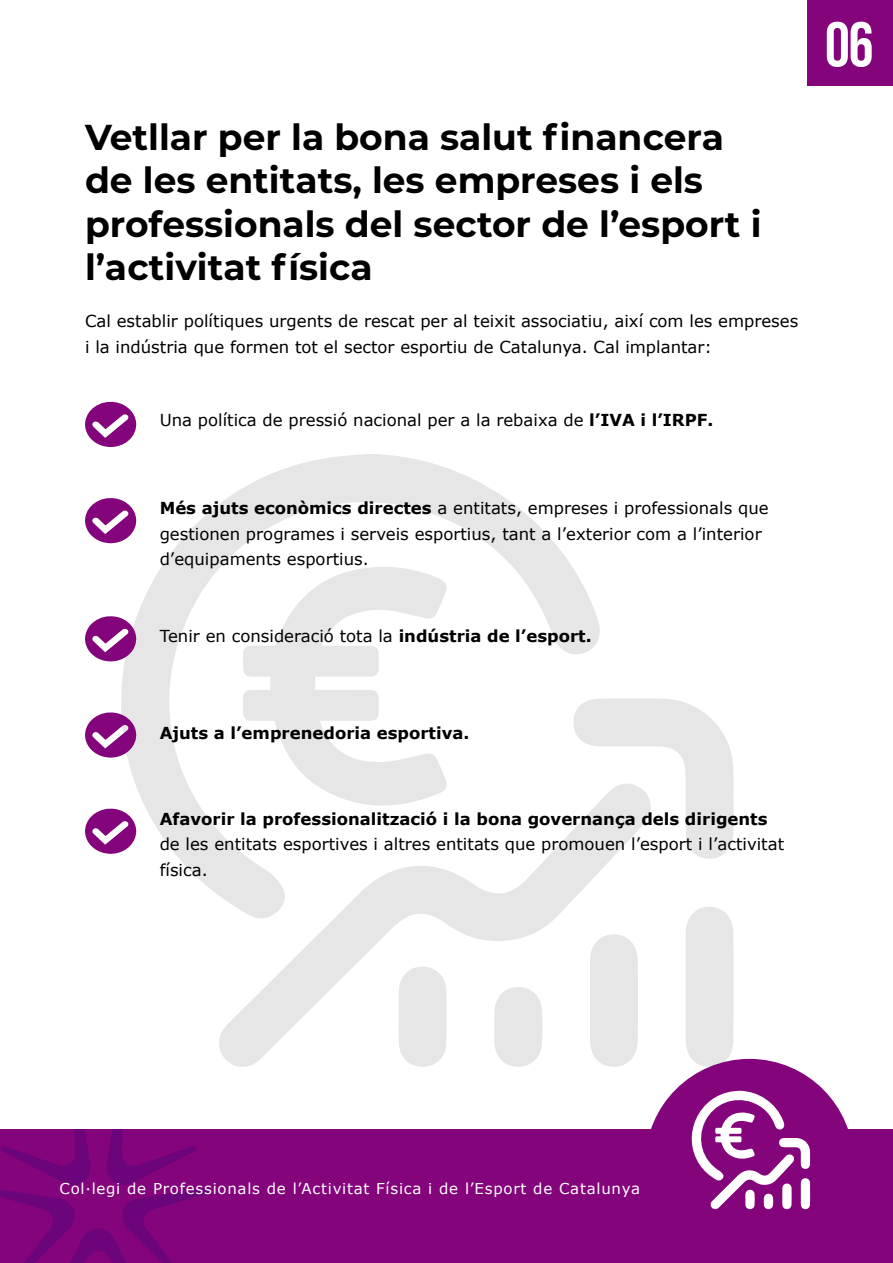
<style>
.page{position:relative;width:893px;height:1263px;background:#fff}
.page>*{position:absolute;margin:0;border:0;box-sizing:border-box;transform-origin:0 0}
.t1{font:63px "Bebas Neue";color:#fff}
.t2{font:700 36px/43.5px "Montserrat";color:#000}
.t3{font:16.5px/25.5px "Verdana";color:#000}
.t4{font:700 16.5px "Verdana";color:#000}
.t5{font:15px "Verdana";letter-spacing:.05em;color:#fff}
.s1{font-weight:700}
</style>
<div class="page">
<svg style="left:121px;top:454px;width:479px;height:439px"></svg>
<svg style="left:216px;top:781px;width:395px;height:286px"></svg>
<svg style="left:573px;top:698px;width:161px;height:161px"></svg>
<svg style="left:590px;top:934px;width:48px;height:133px;background:#e8e8e8"></svg>
<svg style="left:398px;top:966px;width:49px;height:101px;background:#e9e9e9"></svg>
<svg style="left:494px;top:986px;width:49px;height:81px"></svg>
<svg style="left:243px;top:566px;width:205px;height:245px"></svg>
<div style="left:808px;top:0;width:85px;height:85px;background:#84047b"></div>
<svg style="left:85px;top:401px;width:51px;height:46px"></svg>
<svg style="left:85px;top:497px;width:51px;height:46px"></svg>
<svg style="left:85px;top:615px;width:51px;height:46px"></svg>
<svg style="left:85px;top:712px;width:51px;height:46px"></svg>
<svg style="left:85px;top:808px;width:51px;height:46px"></svg>
<div style="left:0;top:1130px;width:893px;height:133px;background:#84047b"></div>
<svg style="left:0;top:1130px;width:210px;height:133px"></svg>
<svg style="left:645px;top:907px;width:209px;height:303px"></svg>
<hr style="left:892px;top:1130px;width:1px;height:133px;background:#ee97a7">
<h2 class="t2" style="left:85px;top:113px;width:678px">Vetllar per la bona salut financera de les entitats, les empreses i els professionals del sector de l’esport i l’activitat física</h2>
<p class="t3" style="left:85px;top:308px;width:715px">Cal establir polítiques urgents de rescat per al teixit associatiu, així com les empreses i la indústria que formen tot el sector esportiu de Catalunya. Cal implantar:</p>
<p class="t3" style="left:160px;top:407px;width:555px">Una política de pressió nacional per a la rebaixa de <span class="s1">l’IVA i l’IRPF.</span></p>
<p class="t3" style="left:160px;top:495px;width:610px"><span class="s1">Més ajuts econòmics directes</span> a entitats, empreses i professionals que gestionen programes i serveis esportius, tant a l’exterior com a l’interior d’equipaments esportius.</p>
<p class="t3" style="left:160px;top:623px;width:433px">Tenir en consideració tota la <span class="s1">indústria de l’esport.</span></p>
<h1 class="t1" style="left:825px;top:9px;width:50px">06</h1>
<p class="t4" style="left:160px;top:721px;width:311px">Ajuts a l’emprenedoria esportiva.</p>
<p class="t4" style="left:160px;top:807px;width:609px">Afavorir la professionalització i la bona governança dels dirigents</p>
<p class="t3" style="left:160px;top:831px;width:626px">de les entitats esportives i altres entitats que promouen l’esport i l’activitat física.</p>
<p class="t5" style="left:60px;top:1178px;width:582px">Col·legi de Professionals de l’Activitat Física i de l’Esport de Catalunya</p>
</div>
